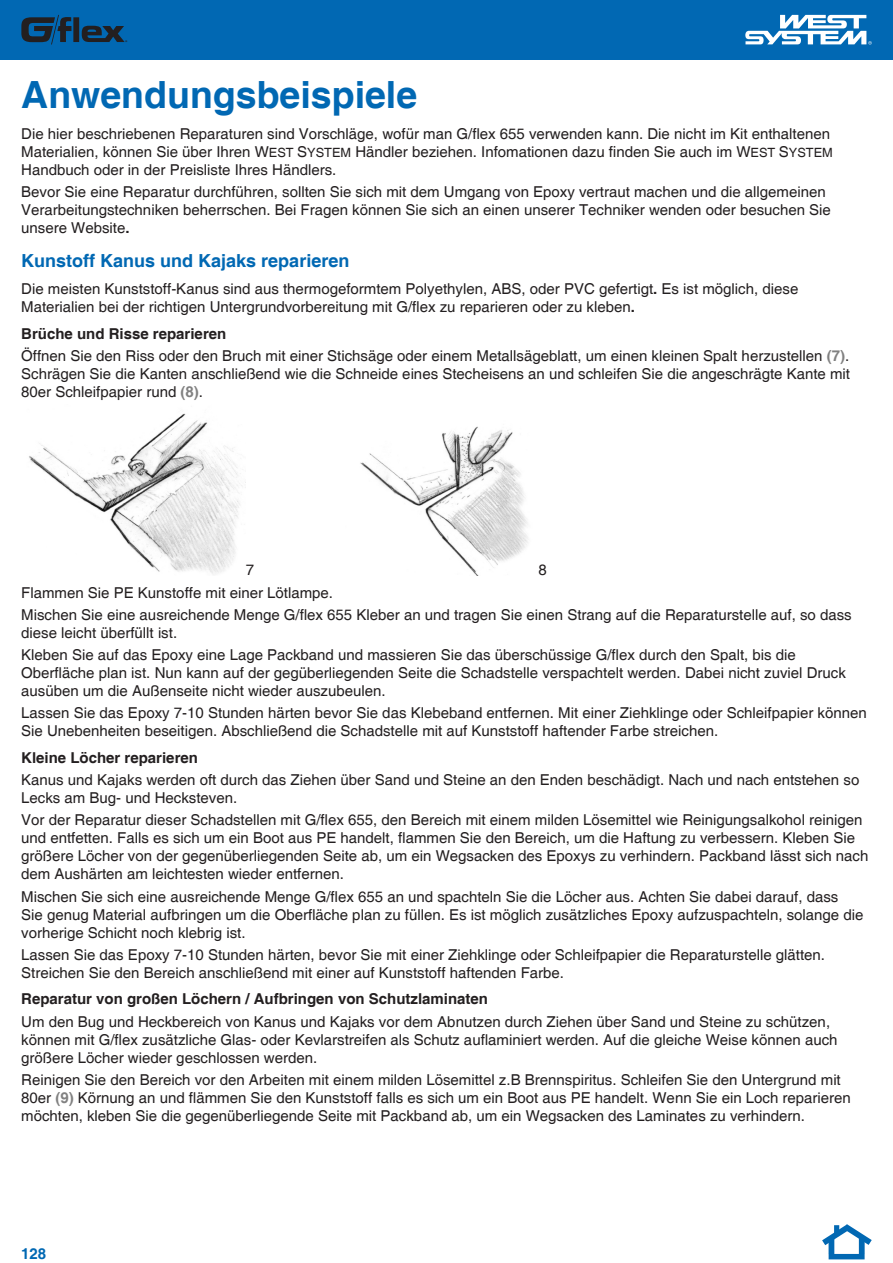
<style>
.page{position:relative;width:893px;height:1263px;background:#fff}
.page>*{position:absolute;margin:0;border:0;box-sizing:border-box;transform-origin:0 0}
.t1{font:700 37.5px "Helvetica";color:#0168b3}
.t2{font:700 18px "Helvetica";color:#0168b3}
.t3{font:15px/18px "Helvetica";color:#231f20}
.t4{font:700 15px "Helvetica";color:#231f20}
.t5{font:700 15px "Helvetica";color:#0168b3}
.t6{font:600 5.4px "Myriad Pro";color:#231f20}
.s1{font-size:12.75px}
.s2{font-weight:700}
.s3{font-weight:700;color:#818181}
</style>
<div class="page">
<div style="left:0;top:0;width:893px;height:60px;background:#0168b3"></div>
<svg style="left:745px;top:15px;width:127px;height:30px"></svg>
<svg style="left:21px;top:15px;width:104px;height:29px"></svg>
<div style="left:828px;top:1239px;width:6px;height:15px;background:#0168b3"></div>
<svg style="left:822px;top:1224px;width:50px;height:27px"></svg>
<div style="left:829px;top:1254px;width:36px;height:5px;background:#0168b3"></div>
<div style="left:859px;top:1238px;width:6px;height:16px;background:#0168b3"></div>
<img style="left:29px;top:413px;width:217px;height:162px">
<img style="left:360px;top:426px;width:168px;height:149px">
<p class="t6" style="left:125px;top:38px;width:4px">®</p>
<h1 class="t1" style="left:21px;top:72px;width:397px">Anwendungsbeispiele</h1>
<p class="t3" style="left:21px;top:125px;width:813px">Die hier beschriebenen Reparaturen sind Vorschläge, wofür man G/flex 655 verwenden kann. Die nicht im Kit enthaltenen<br>Materialien, können Sie über Ihren W<span class="s1">EST</span> S<span class="s1">YSTEM</span> Händler beziehen. Infomationen dazu finden Sie auch im W<span class="s1">EST</span> S<span class="s1">YSTEM<br></span>Handbuch oder in der Preisliste Ihres Händlers.</p>
<p class="t3" style="left:21px;top:183px;width:811px">Bevor Sie eine Reparatur durchführen, sollten Sie sich mit dem Umgang von Epoxy vertraut machen und die allgemeinen<br>Verarbeitungstechniken beherrschen. Bei Fragen können Sie sich an einen unserer Techniker wenden oder besuchen Sie unsere Website<span class="s2">.</span></p>
<p class="t2" style="left:21px;top:250px;width:330px">Kunstoff Kanus und Kajaks reparieren</p>
<p class="t3" style="left:21px;top:280px;width:779px">Die meisten Kunststoff-Kanus sind aus thermogeformtem Polyethylen, ABS, oder PVC gefertigt<span class="s2">.</span> Es ist möglich, diese<br>Materialien bei der richtigen Untergrundvorbereitung mit G/flex zu reparieren oder zu kleben<span class="s2">.</span></p>
<p class="t3" style="left:21px;top:323px;width:829px;line-height:22.2px"><span class="s2">Brüche und Risse reparieren<br></span>Öffnen Sie den Riss oder den Bruch mit einer Stichsäge oder einem Metallsägeblatt, um einen kleinen Spalt herzustellen <span class="s3">(7)</span>.</p>
<p class="t3" style="left:21px;top:365px;width:830px">Schrägen Sie die Kanten anschließend wie die Schneide eines Stecheisens an und schleifen Sie die angeschrägte Kante mit<br>80er Schleifpapier rund <span class="s3">(8)</span>.</p>
<p class="t3" style="left:246px;top:561px;width:10px">7</p>
<p class="t3" style="left:538px;top:561px;width:10px">8</p>
<p class="t3" style="left:21px;top:582px;width:832px;line-height:22.2px">Flammen Sie PE Kunstoffe mit einer Lötlampe.<br>Mischen Sie eine ausreichende Menge G/flex 655 Kleber an und tragen Sie einen Strang auf die Reparaturstelle auf, so dass</p>
<p class="t3" style="left:21px;top:622px;width:776px;line-height:22.2px">diese leicht überfüllt ist.<br>Kleben Sie auf das Epoxy eine Lage Packband und massieren Sie das überschüssige G/flex durch den Spalt, bis die</p>
<p class="t3" style="left:21px;top:664px;width:826px">Oberfläche plan ist. Nun kann auf der gegüberliegenden Seite die Schadstelle verspachtelt werden. Dabei nicht zuviel Druck ausüben um die Außenseite nicht wieder auszubeulen.</p>
<p class="t3" style="left:21px;top:704px;width:847px">Lassen Sie das Epoxy 7-10 Stunden härten bevor Sie das Klebeband entfernen. Mit einer Ziehklinge oder Schleifpapier können<br>Sie Unebenheiten beseitigen. Abschließend die Schadstelle mit auf Kunststoff haftender Farbe streichen.</p>
<p class="t4" style="left:21px;top:748px;width:178px">Kleine Löcher reparieren</p>
<p class="t3" style="left:21px;top:771px;width:840px">Kanus und Kajaks werden oft durch das Ziehen über Sand und Steine an den Enden beschädigt. Nach und nach entstehen so<br>Lecks am Bug- und Hecksteven.</p>
<p class="t3" style="left:21px;top:811px;width:849px">Vor der Reparatur dieser Schadstellen mit G/flex 655, den Bereich mit einem milden Lösemittel wie Reinigungsalkohol reinigen und entfetten. Falls es sich um ein Boot aus PE handelt, flammen Sie den Bereich, um die Haftung zu verbessern. Kleben Sie größere Löcher von der gegenüberliegenden Seite ab, um ein Wegsacken des Epoxys zu verhindern. Packband lässt sich nach dem Aushärten am leichtesten wieder entfernen.</p>
<p class="t3" style="left:21px;top:888px;width:844px">Mischen Sie sich eine ausreichende Menge G/flex 655 an und spachteln Sie die Löcher aus. Achten Sie dabei darauf, dass<br>Sie genug Material aufbringen um die Oberfläche plan zu füllen. Es ist möglich zusätzliches Epoxy aufzuspachteln, solange die vorherige Schicht noch klebrig ist.</p>
<p class="t3" style="left:21px;top:946px;width:805px">Lassen Sie das Epoxy 7-10 Stunden härten, bevor Sie mit einer Ziehklinge oder Schleifpapier die Reparaturstelle glätten.<br>Streichen Sie den Bereich anschließend mit einer auf Kunststoff haftenden Farbe.</p>
<p class="t4" style="left:21px;top:990px;width:468px">Reparatur von großen Löchern / Aufbringen von Schutzlaminaten</p>
<p class="t3" style="left:21px;top:1013px;width:818px">Um den Bug und Heckbereich von Kanus und Kajaks vor dem Abnutzen durch Ziehen über Sand und Steine zu schützen, können mit G/flex zusätzliche Glas- oder Kevlarstreifen als Schutz auflaminiert werden. Auf die gleiche Weise können auch größere Löcher wieder geschlossen werden.</p>
<p class="t3" style="left:21px;top:1071px;width:831px">Reinigen Sie den Bereich vor den Arbeiten mit einem milden Lösemittel z.B Brennspiritus. Schleifen Sie den Untergrund mit<br>80er <span class="s3">(9)</span> Körnung an und flämmen Sie den Kunststoff falls es sich um ein Boot aus PE handelt. Wenn Sie ein Loch reparieren möchten, kleben Sie die gegenüberliegende Seite mit Packband ab, um ein Wegsacken des Laminates zu verhindern.</p>
<p class="t5" style="left:21px;top:1244px;width:27px">128</p>
</div>
